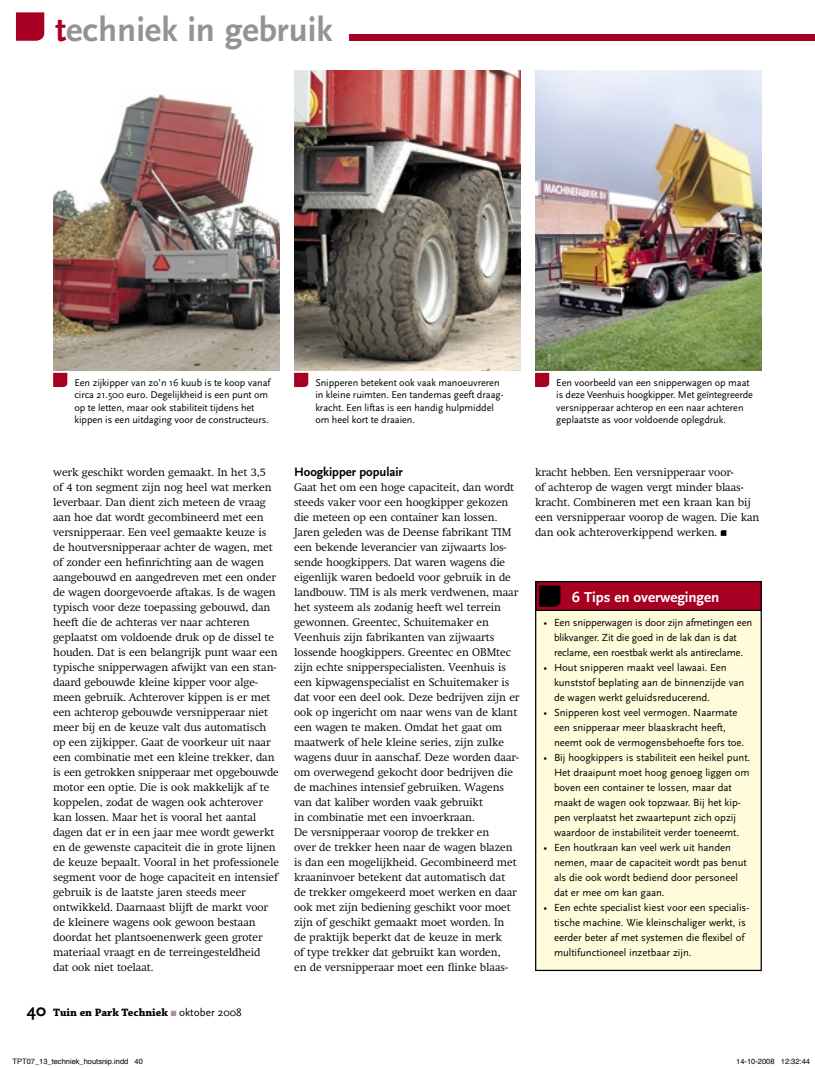
<style>
.page{position:relative;width:815px;height:1068px;background:#fff}
.page>*{position:absolute;margin:0;border:0;box-sizing:border-box;transform-origin:0 0}
.t1{font:700 35px "Scala Sans OT";color:#939393}
.t2{font:700 15px "Scala Sans OT";letter-spacing:-.005em;color:#fff}
.t3{font:700 12.75px "Scala Sans OT";letter-spacing:-.005em;color:#000}
.t4{font:700 11.25px "Chaparral Pro";color:#000}
.t5{font:300 11px/15px "Swift";letter-spacing:-.005em;color:#000}
.t6{font:10.75px/15px "Scala Sans OT";letter-spacing:-.005em;color:#000}
.t7{font:10.25px/12.5px "Scala Sans OT";letter-spacing:-.005em;color:#000}
.t8{font:7.5px "Helvetica";color:#000}
.s1{color:#a80023}
.s2{font-family:"Scala Sans OT";font-size:17.5px}
.s3{color:#af89aa}
.s4{font-family:"Scala Sans OT";font-weight:400}
</style>
<div class="page">
<div style="left:350px;top:34px;width:465px;height:6px;background:#a80023"></div>
<svg style="left:16px;top:12px;width:28px;height:29px"></svg>
<img style="left:53px;top:94px;width:227px;height:277px">
<img style="left:294px;top:71px;width:227px;height:300px">
<img style="left:535px;top:71px;width:227px;height:300px">
<svg style="left:53px;top:373px;width:14px;height:14px"></svg>
<svg style="left:294px;top:373px;width:14px;height:14px"></svg>
<svg style="left:535px;top:373px;width:14px;height:14px"></svg>
<svg style="left:721px;top:530px;width:5px;height:6px"></svg>
<div style="left:536px;top:581px;width:225px;height:389px;background:#fffcdb"></div>
<div style="left:535px;top:581px;width:227px;height:390px;border:1px solid #000"></div>
<div style="left:536px;top:581px;width:225px;height:29px;background:#a80023"></div>
<div style="left:535px;top:581px;width:227px;height:30px;border:1px solid #000"></div>
<svg style="left:539px;top:585px;width:21px;height:22px"></svg>
<h1 class="t1" style="left:55px;top:10px;width:279px"><span class="s1">t</span>echniek in gebruik</h1>
<p class="t7" style="left:74px;top:376px;width:198px">Een zijkipper van zo’n 16 kuub is te koop vanaf circa 21.500 euro. Degelijkheid is een punt om op te letten, maar ook stabiliteit tijdens het kippen is een uitdaging voor de constructeurs.</p>
<p class="t7" style="left:315px;top:376px;width:190px">Snipperen betekent ook vaak manoeuvreren in kleine ruimten. Een tandemas geeft draag&shy;kracht. Een liftas is een handig hulpmiddel om heel kort te draaien.</p>
<p class="t7" style="left:556px;top:376px;width:198px">Een voorbeeld van een snipperwagen op maat is deze Veenhuis hoogkipper. Met geïntegreerde versnipperaar achterop en een naar achteren geplaatste as voor voldoende oplegdruk.</p>
<p class="t5" style="left:53px;top:465px;width:227px">werk geschikt worden gemaakt. In het 3,5<br>of 4 ton segment zijn nog heel wat merken leverbaar. Dan dient zich meteen de vraag aan hoe dat wordt gecombineerd met een versnipperaar. Een veel gemaakte keuze is de houtversnipperaar achter de wagen, met of zonder een hefinrichting aan de wagen aangebouwd en aangedreven met een onder de wagen doorgevoerde aftakas. Is de wagen typisch voor deze toepassing gebouwd, dan heeft die de achteras ver naar achteren geplaatst om voldoende druk op de dissel te houden. Dat is een belangrijk punt waar een typische snipperwagen afwijkt van een stan&shy;daard gebouwde kleine kipper voor alge&shy;meen gebruik. Achterover kippen is er met een achterop gebouwde versnipperaar niet meer bij en de keuze valt dus automatisch op een zijkipper. Gaat de voorkeur uit naar een combinatie met een kleine trekker, dan is een getrokken snipperaar met opgebouwde motor een optie. Die is ook makkelijk af te koppelen, zodat de wagen ook achterover kan lossen. Maar het is vooral het aantal dagen dat er in een jaar mee wordt gewerkt en de gewenste capaciteit die in grote lijnen de keuze bepaalt. Vooral in het professionele segment voor de hoge capaciteit en intensief gebruik is de laatste jaren steeds meer ontwikkeld. Daarnaast blijft de markt voor de kleinere wagens ook gewoon bestaan doordat het plantsoenenwerk geen groter materiaal vraagt en de terreingesteldheid<br>dat ook niet toelaat.</p>
<p class="t3" style="left:294px;top:464px;width:110px">Hoogkipper populair</p>
<p class="t5" style="left:294px;top:480px;width:227px">Gaat het om een hoge capaciteit, dan wordt steeds vaker voor een hoogkipper gekozen die meteen op een container kan lossen.<br>Jaren geleden was de Deense fabrikant TIM een bekende leverancier van zijwaarts los&shy;sende hoogkippers. Dat waren wagens die eigenlijk waren bedoeld voor gebruik in de landbouw. TIM is als merk verdwenen, maar het systeem als zodanig heeft wel terrein gewonnen. Greentec, Schuitemaker en Veenhuis zijn fabrikanten van zijwaarts lossende hoogkippers. Greentec en OBMtec zijn echte snipperspecialisten. Veenhuis is een kipwagenspecialist en Schuitemaker is dat voor een deel ook. Deze bedrijven zijn er ook op ingericht om naar wens van de klant een wagen te maken. Omdat het gaat om maatwerk of hele kleine series, zijn zulke wagens duur in aanschaf. Deze worden daar&shy;om overwegend gekocht door bedrijven die de machines intensief gebruiken. Wagens van dat kaliber worden vaak gebruikt<br>in combinatie met een invoerkraan.<br>De versnipperaar voorop de trekker en<br>over de trekker heen naar de wagen blazen is dan een mogelijkheid. Gecombineerd met kraaninvoer betekent dat automatisch dat de trekker omgekeerd moet werken en daar ook met zijn bediening geschikt voor moet zijn of geschikt gemaakt moet worden. In<br>de praktijk beperkt dat de keuze in merk<br>of type trekker dat gebruikt kan worden,<br>en de versnipperaar moet een flinke blaas-</p>
<p class="t4" style="left:27px;top:1006px;width:217px"><span class="s2">40</span> Tuin en Park Techniek <span class="s3">■</span> <span class="s4">oktober 2008</span></p>
<p class="t5" style="left:535px;top:465px;width:226px">kracht hebben. Een versnipperaar voor-<br>of achterop de wagen vergt minder blaas&shy;kracht. Combineren met een kraan kan bij een versnipperaar voorop de wagen. Die kan dan ook achteroverkippend werken.</p>
<h2 class="t2" style="left:572px;top:588px;width:149px">6 Tips en overwegingen</h2>
<p class="t6" style="left:543px;top:615px;width:210px;text-align:center">• Een snipperwagen is door zijn afmetingen een blikvanger. Zit die goed in de lak dan is dat reclame, een roestbak werkt als antireclame.</p>
<p class="t6" style="left:554px;top:660px;width:192px;text-indent:-11px">• Hout snipperen maakt veel lawaai. Een kunststof beplating aan de binnenzijde van de wagen werkt geluidsreducerend.</p>
<p class="t6" style="left:554px;top:705px;width:192px;text-indent:-11px">• Snipperen kost veel vermogen. Naarmate een snipperaar meer blaaskracht heeft, neemt ook de vermogensbehoefte fors toe.</p>
<p class="t6" style="left:554px;top:750px;width:198px;text-indent:-11px">• Bij hoogkippers is stabiliteit een heikel punt.<br>Het draaipunt moet hoog genoeg liggen om boven een container te lossen, maar dat maakt de wagen ook topzwaar. Bij het kip&shy;pen verplaatst het zwaartepunt zich opzij waardoor de instabiliteit verder toeneemt.</p>
<p class="t6" style="left:554px;top:840px;width:194px;text-indent:-11px">• Een houtkraan kan veel werk uit handen nemen, maar de capaciteit wordt pas benut als die ook wordt bediend door personeel dat er mee om kan gaan.</p>
<p class="t6" style="left:554px;top:900px;width:197px;text-indent:-11px">• Een echte specialist kiest voor een specialis&shy;tische machine. Wie kleinschaliger werkt, is eerder beter af met systemen die flexibel of multifunctioneel inzetbaar zijn.</p>
<p class="t8" style="left:12px;top:1055px;width:132px">TPT07_13_techniek_houtsnip.indd 40</p>
<p class="t8" style="left:736px;top:1055px;width:75px">14-10-2008 12:32:44</p>
</div>
